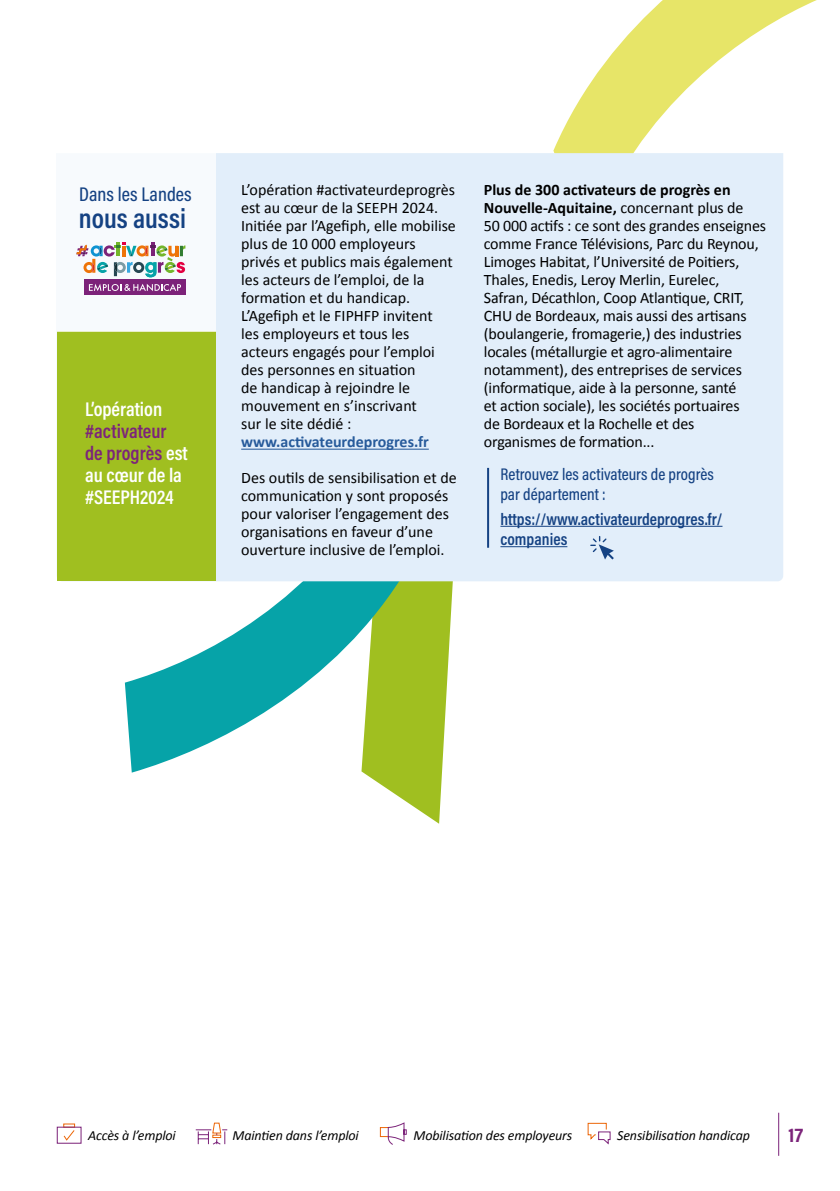
<style>
.page{position:relative;width:840px;height:1191px;background:#fff}
.page>*{position:absolute;margin:0;border:0;box-sizing:border-box;transform-origin:0 0}
.t1{font:28px "Acumin Variable Concept";letter-spacing:-.085em;color:#154283}
.t2{font:600 20px/22px "Acumin Pro Cond";color:#fff}
.t3{font:20px/22px "Acumin Variable Concept";letter-spacing:-.07em;color:#7c247a}
.t4{font:20px "Acumin Variable Concept";letter-spacing:-.095em;color:#154283}
.t5{font:17px/20.4px "Acumin Variable Concept";letter-spacing:-.085em;color:#154283}
.t6{font:16px/18px "Calibri";letter-spacing:-.01em;color:#000}
.t7{font:700 16px "Calibri";color:#275b9b}
.t8{font:italic 14px "Calibri";letter-spacing:-.01em;color:#000}
.s1{font-family:"Acumin Pro Cond";font-weight:600;color:#fff}
.s2{font-weight:700}
</style>
<div class="page">
<div style="left:57px;top:1126px;width:24px;height:17px;border:1px solid #7c247a"></div>
<svg style="left:63px;top:1130px;width:12px;height:11px"></svg>
<svg style="left:195px;top:1122px;width:33px;height:23px"></svg>
<svg style="left:379px;top:1122px;width:28px;height:23px"></svg>
<svg style="left:587px;top:1122px;width:23px;height:23px"></svg>
<hr style="left:777px;top:1112px;width:1px;height:43px;background:#7c247a">
<svg style="left:362px;top:581px;width:91px;height:242px"></svg>
<svg style="left:125px;top:581px;width:283px;height:191px"></svg>
<svg style="left:553px;top:0;width:264px;height:242px"></svg>
<div style="left:215px;top:153px;width:567px;height:428px;background:#e2eefa"></div>
<div style="left:57px;top:331px;width:158px;height:250px;background:#a0bf20"></div>
<div style="left:57px;top:153px;width:158px;height:178px;background:#f7fafd"></div>
<hr style="left:241px;top:448px;width:187px;height:2px;background:#275b9b">
<hr style="left:500px;top:526px;width:222px;height:1px;background:#154283">
<hr style="left:500px;top:546px;width:67px;height:1px;background:#154283">
<div style="left:84px;top:279px;width:102px;height:16px;background:#7c2279"></div>
<svg style="left:89px;top:284px;width:92px;height:7px"></svg>
<svg style="left:76px;top:242px;width:109px;height:35px"></svg>
<svg style="left:590px;top:536px;width:23px;height:23px"></svg>
<hr style="left:487px;top:468px;width:2px;height:80px;background:#154283">
<p class="t4" style="left:79px;top:180px;width:115px">Dans les Landes</p>
<h1 class="t1" style="left:79px;top:199px;width:109px">nous aussi</h1>
<p class="t2" style="left:85px;top:397px;width:79px">L’opération</p>
<p class="t3" style="left:85px;top:419px;width:104px">#activateur de progrès <span class="s1">est</span></p>
<p class="t2" style="left:85px;top:463px;width:98px">au cœur de la #SEEPH2024</p>
<p class="t6" style="left:241px;top:180px;width:216px">L’opération #activateurdeprogrès est au cœur de la SEEPH 2024.<br>Initiée par l’Agefiph, elle mobilise plus de 10 000 employeurs privés et publics mais également les acteurs de l’emploi, de la formation et du handicap.<br>L’Agefiph et le FIPHFP invitent<br>les employeurs et tous les acteurs engagés pour l’emploi des personnes en situation<br>de handicap à rejoindre le mouvement en s’inscrivant<br>sur le site dédié :</p>
<p class="t7" style="left:241px;top:431px;width:189px">www.activateurdeprogres.fr</p>
<p class="t6" style="left:241px;top:468px;width:217px">Des outils de sensibilisation et de communication y sont proposés pour valoriser l’engagement des organisations en faveur d’une ouverture inclusive de l’emploi.</p>
<p class="t6" style="left:483px;top:180px;width:284px"><span class="s2">Plus de 300 activateurs de progrès en Nouvelle-Aquitaine,</span> concernant plus de<br>50 000 actifs : ce sont des grandes enseignes comme France Télévisions, Parc du Reynou, Limoges Habitat, l’Université de Poitiers, Thales, Enedis, Leroy Merlin, Eurelec, Safran, Décathlon, Coop Atlantique, CRIT, CHU de Bordeaux, mais aussi des artisans (boulangerie, fromagerie,) des industries locales (métallurgie et agro-alimentaire notamment), des entreprises de services (informatique, aide à la personne, santé<br>et action sociale), les sociétés portuaires<br>de Bordeaux et la Rochelle et des organismes de formation...</p>
<p class="t5" style="left:500px;top:463px;width:216px">Retrouvez les activateurs de progrès par département :</p>
<p class="t5" style="left:500px;top:508px;width:225px">https://www.activateurdeprogres.fr/ companies</p>
<p class="t8" style="left:88px;top:1125px;width:89px">Accès à l’emploi</p>
<p class="t8" style="left:232px;top:1125px;width:127px">Maintien dans l’emploi</p>
<p class="t8" style="left:413px;top:1125px;width:160px">Mobilisation des employeurs</p>
<p class="t8" style="left:616px;top:1125px;width:134px">Sensibilisation handicap</p>
<p class="t3" style="left:787px;top:1123px;width:17px">17</p>
</div>
